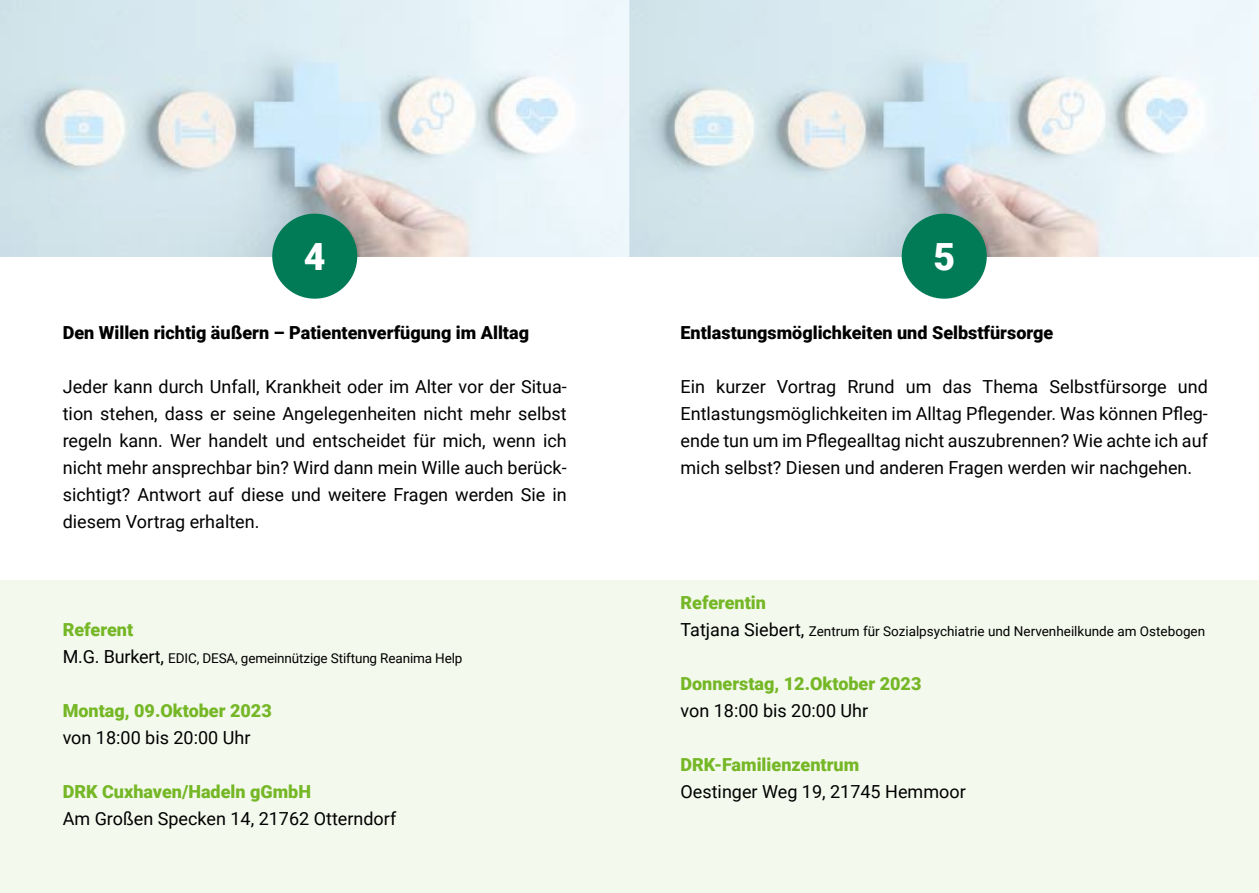
<style>
.page{position:relative;width:1259px;height:893px;background:#fff}
.page>*{position:absolute;margin:0;border:0;box-sizing:border-box;transform-origin:0 0}
.t1{font:900 37.5px "Roboto";color:#fff}
.t2{font:18px/27px "Roboto";color:#000;text-align:justify}
.t3{font:900 18px "Roboto";color:#75b726}
.t4{font:900 18px "Roboto";color:#000}
.t5{font:13.5px "Roboto";color:#000}
.s1{font-size:18px}
</style>
<div class="page">
<div style="left:0;top:580px;width:1259px;height:313px;background:#f4f9ed"></div>
<img style="left:0;top:0;width:1259px;height:256px">
<div style="left:901px;top:214px;width:85px;height:85px;background:#007b56;border-radius:50%"></div>
<div style="left:272px;top:214px;width:85px;height:85px;background:#007b56;border-radius:50%"></div>
<h1 class="t1" style="left:304px;top:231px;width:23px">4</h1>
<h1 class="t1" style="left:933px;top:231px;width:23px">5</h1>
<p class="t4" style="left:63px;top:320px;width:468px">Den Willen richtig äußern – Patientenverfügung im Alltag</p>
<p class="t2" style="left:63px;top:372px;width:505px">Jeder kann durch Unfall, Krankheit oder im Alter vor der Situa&shy;tion stehen, dass er seine Angelegenheiten nicht mehr selbst regeln kann. Wer handelt und entscheidet für mich, wenn ich nicht mehr ansprechbar bin? Wird dann mein Wille auch berück&shy;sichtigt? Antwort auf diese und weitere Fragen werden Sie in diesem Vortrag erhalten.</p>
<p class="t3" style="left:63px;top:617px;width:72px">Referent</p>
<p class="t5" style="left:63px;top:649px;width:401px"><span class="s1">M.G. Burkert,</span> EDIC, DESA, gemeinnützige Stiftung Reanima Help</p>
<p class="t3" style="left:63px;top:698px;width:210px">Montag, 09.Oktober 2023</p>
<p class="t2" style="left:63px;top:723px;width:189px">von 18:00 bis 20:00 Uhr</p>
<p class="t3" style="left:63px;top:779px;width:250px">DRK Cuxhaven/Hadeln gGmbH</p>
<p class="t2" style="left:63px;top:804px;width:335px">Am Großen Specken 14, 21762 Otterndorf</p>
<p class="t4" style="left:680px;top:320px;width:374px">Entlastungsmöglichkeiten und Selbstfürsorge</p>
<p class="t2" style="left:680px;top:372px;width:529px">Ein kurzer Vortrag Rrund um das Thema Selbstfürsorge und Entlastungsmöglichkeiten im Alltag Pflegender. Was können Pfleg&shy;ende tun um im Pflegealltag nicht auszubrennen? Wie achte ich auf mich selbst? Diesen und anderen Fragen werden wir nachgehen.</p>
<p class="t3" style="left:680px;top:590px;width:87px">Referentin</p>
<p class="t5" style="left:680px;top:622px;width:526px"><span class="s1">Tatjana Siebert,</span> Zentrum für Sozialpsychiatrie und Nervenheilkunde am Ostebogen</p>
<p class="t3" style="left:680px;top:671px;width:242px">Donnerstag, 12.Oktober 2023</p>
<p class="t2" style="left:680px;top:696px;width:189px">von 18:00 bis 20:00 Uhr</p>
<p class="t3" style="left:680px;top:752px;width:180px">DRK-Familienzentrum</p>
<p class="t2" style="left:680px;top:777px;width:287px">Oestinger Weg 19, 21745 Hemmoor</p>
</div>
